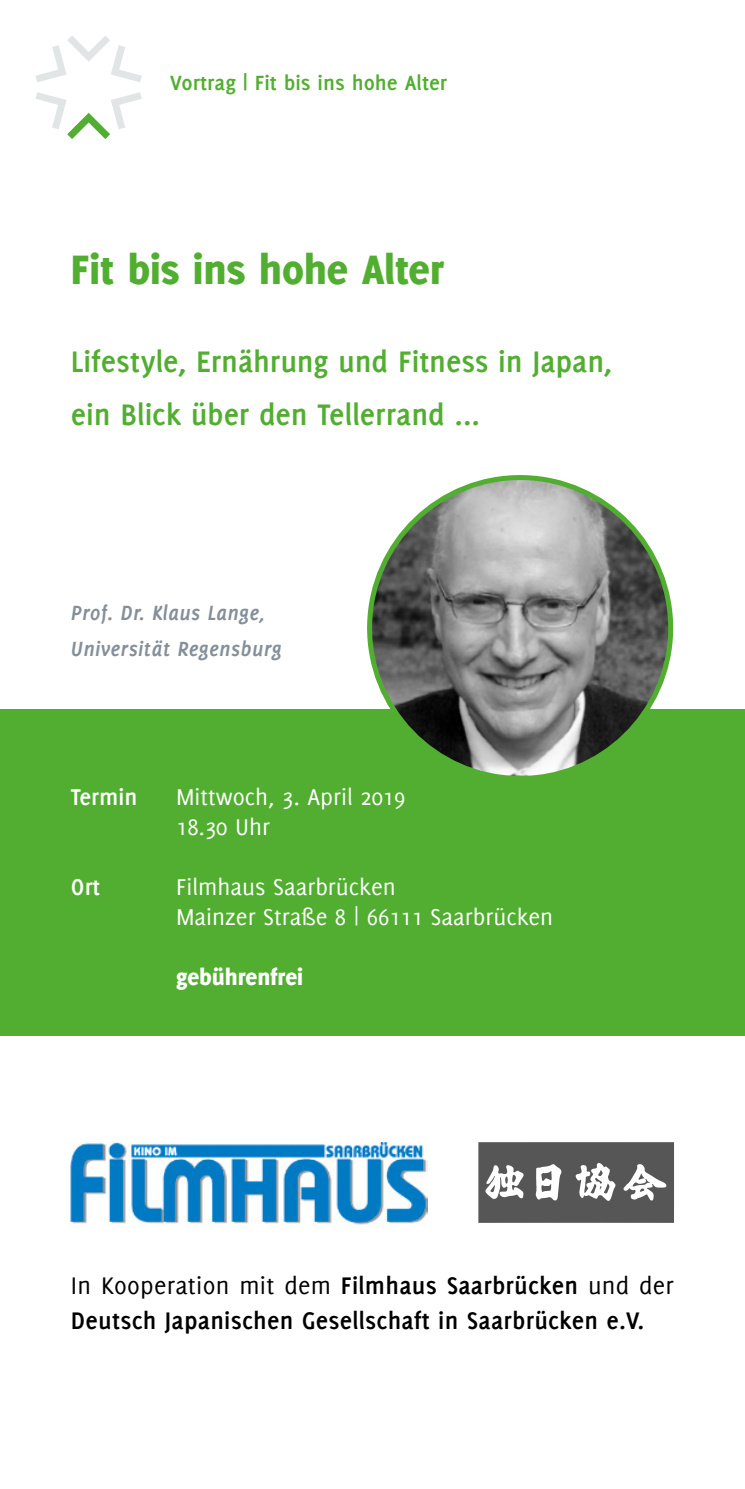
<style>
.page{position:relative;width:745px;height:1489px;background:#fff}
.page>*{position:absolute;margin:0;border:0;box-sizing:border-box;transform-origin:0 0}
.t1{font:800 45px "Delicious";letter-spacing:-.005em;color:#51ae30}
.t2{font:700 32.5px/53.2px "Delicious";color:#51ae30}
.t3{font:700 26.25px/35.5px "Delicious";letter-spacing:.01em;color:#000}
.t4{font:25px/30px "Delicious";color:#fff}
.t5{font:800 25px "Delicious";color:#fff}
.t6{font:700 25px "Delicious";color:#fff}
.t7{font:italic 700 22.5px/35.5px "Delicious";letter-spacing:.01em;color:#848f99}
.t8{font:700 22.5px "Delicious";color:#51ae30}
.s1{font-weight:400}
</style>
<div class="page">
<div style="left:0;top:709px;width:744px;height:326px;background:#51ae30"></div>
<svg style="left:36px;top:36px;width:106px;height:46px"></svg>
<svg style="left:35px;top:92px;width:107px;height:47px"></svg>
<svg style="left:368px;top:475px;width:306px;height:301px"></svg>
<img style="left:71px;top:1142px;width:356px;height:86px">
<svg style="left:478px;top:1142px;width:195px;height:80px"></svg>
<p class="t8" style="left:170px;top:70px;width:278px">Vortrag | Fit bis ins hohe Alter</p>
<h1 class="t1" style="left:71px;top:243px;width:374px">Fit bis ins hohe Alter</h1>
<p class="t2" style="left:71px;top:334px;width:542px">Lifestyle, Ernährung und Fitness in Japan, ein Blick über den Tellerrand ...</p>
<p class="t7" style="left:71px;top:595px;width:212px">Prof. Dr. Klaus Lange,<br>Universität Regensburg</p>
<p class="t6" style="left:71px;top:782px;width:68px">Termin</p>
<p class="t4" style="left:176px;top:781px;width:231px">Mittwoch, 3. April 2019<br>18.30 Uhr</p>
<p class="t6" style="left:71px;top:872px;width:31px">Ort</p>
<p class="t4" style="left:176px;top:871px;width:378px">Filmhaus Saarbrücken<br>Mainzer Straße 8 | 66111 Saarbrücken</p>
<p class="t5" style="left:176px;top:962px;width:128px">gebührenfrei</p>
<p class="t3" style="left:71px;top:1267px;width:604px"><span class="s1">In Kooperation mit dem</span> Filmhaus Saarbrücken <span class="s1">und der<br></span>Deutsch Japanischen Gesellschaft in Saarbrücken e.V.</p>
</div>
